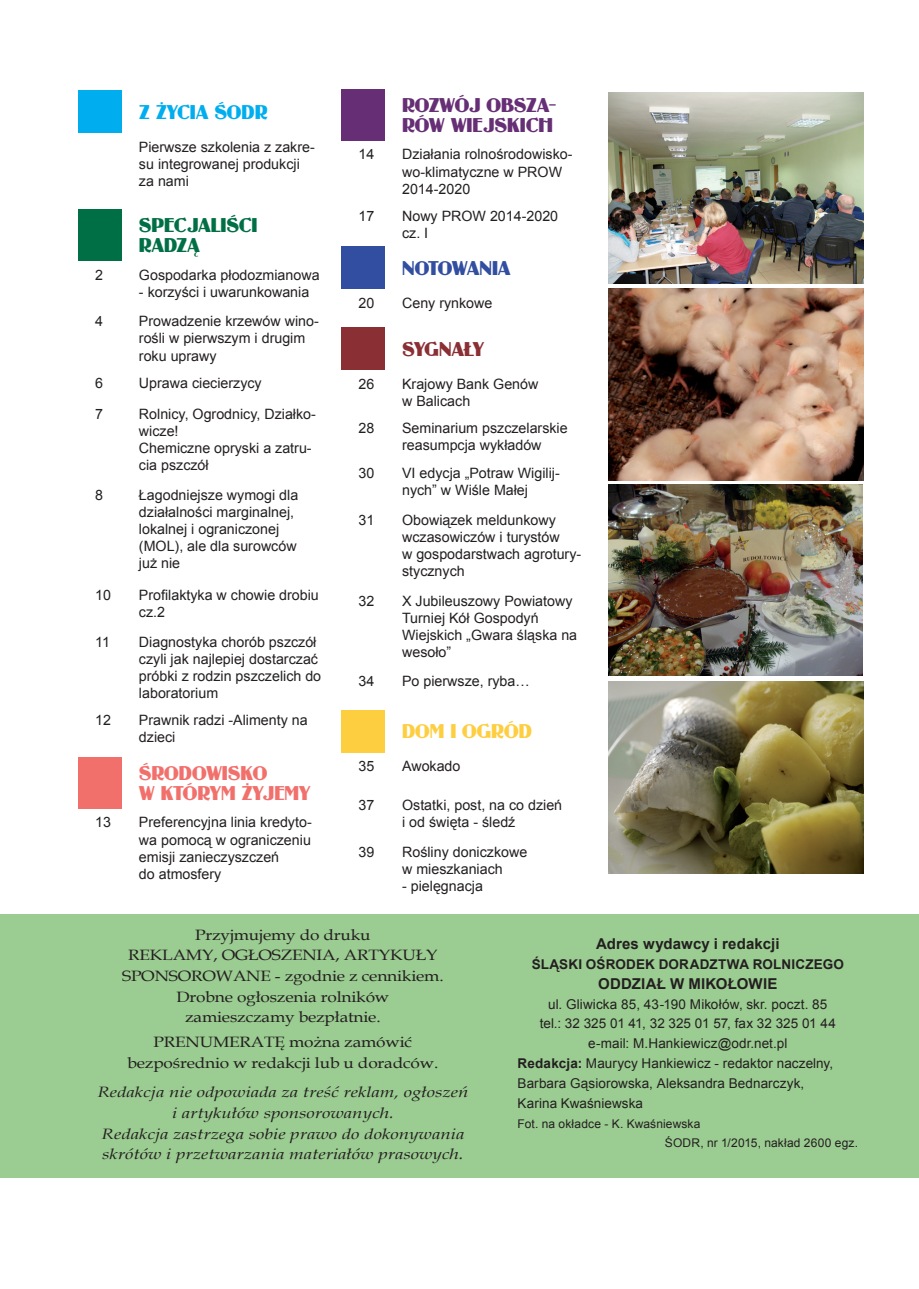
<style>
.page{position:relative;width:919px;height:1289px;background:#fff}
.page>*{position:absolute;margin:0;border:0;box-sizing:border-box;transform-origin:0 0}
.t1{font:16.5px/19.8px "Guanine";letter-spacing:-.015em;color:#662f75}
.t2{font:16.5px/19.8px "Guanine";letter-spacing:-.02em;color:#f2706c}
.t3{font:16.5px/19.8px "Guanine";letter-spacing:-.01em;color:#016f45}
.t4{font:16.5px "Guanine";letter-spacing:-.01em;color:#00aeef}
.t5{font:16.5px "Guanine";letter-spacing:-.035em;color:#324ea1}
.t6{font:16.5px "Guanine";color:#fece41}
.t7{font:16.5px "Guanine";letter-spacing:-.065em;color:#8a2f34}
.t8{font:15px/20.7px "Book Antiqua";letter-spacing:-.01em;color:#231f20;text-align:center;scale:1.15 1}
.t9{font:italic 15px/20.7px "Book Antiqua";color:#231f20;text-align:center;scale:1.25 1}
.t10{font:700 15px "Arial";letter-spacing:.01em;color:#231f20}
.t11{font:14.25px/17.1px "Arial";color:#231f20}
.t12{font:13.5px "Arial";letter-spacing:.005em;color:#231f20}
.t13{font:700 13.5px "Arial";letter-spacing:.01em;color:#231f20}
.t14{font:12px/19.8px "Arial";letter-spacing:.01em;color:#231f20}
.s1{font-weight:700}
</style>
<div class="page">
<div style="left:78px;top:90px;width:44px;height:43px;background:#00aeef"></div>
<div style="left:78px;top:209px;width:44px;height:52px;background:#016f45"></div>
<div style="left:78px;top:757px;width:44px;height:51px;background:#f2706c"></div>
<div style="left:341px;top:89px;width:44px;height:51px;background:#662f75"></div>
<div style="left:341px;top:247px;width:44px;height:42px;background:#324ea1"></div>
<div style="left:341px;top:327px;width:44px;height:43px;background:#8a2f34"></div>
<div style="left:341px;top:710px;width:44px;height:42px;background:#fece41"></div>
<div style="left:0;top:914px;width:918px;height:263px;background:#9bcc91"></div>
<img style="left:608px;top:681px;width:255px;height:192px">
<img style="left:608px;top:289px;width:255px;height:191px">
<img style="left:608px;top:485px;width:254px;height:190px">
<img style="left:608px;top:92px;width:255px;height:192px">
<p class="t1" style="left:402px;top:96px;width:156px">ROZWÓJ OBSZA-<br>RÓW WIEJSKICH</p>
<p class="t4" style="left:139px;top:101px;width:130px">Z ŻYCIA ŚODR</p>
<p class="t11" style="left:139px;top:138px;width:177px">Pierwsze szkolenia z zakre&shy;su integrowanej produkcji za nami</p>
<p class="t3" style="left:139px;top:216px;width:120px">SPECJALIŚCI<br>RADZĄ</p>
<p class="t11" style="left:358px;top:146px;width:17px">14</p>
<p class="t11" style="left:402px;top:146px;width:172px">Działania rolnośrodowisko&shy;wo-klimatyczne w PROW<br>2014-2020</p>
<p class="t11" style="left:358px;top:207px;width:17px">17</p>
<p class="t11" style="left:402px;top:207px;width:158px">Nowy PROW 2014-2020 cz. I</p>
<p class="t5" style="left:402px;top:257px;width:110px">NOTOWANIA</p>
<p class="t11" style="left:358px;top:294px;width:17px">20</p>
<p class="t11" style="left:402px;top:294px;width:92px">Ceny rynkowe</p>
<p class="t7" style="left:402px;top:338px;width:84px">SYGNAŁY</p>
<p class="t11" style="left:358px;top:375px;width:17px">26</p>
<p class="t11" style="left:402px;top:375px;width:138px">Krajowy Bank Genów w Balicach</p>
<p class="t11" style="left:358px;top:420px;width:17px">28</p>
<p class="t11" style="left:402px;top:420px;width:167px">Seminarium pszczelarskie reasumpcja wykładów</p>
<p class="t11" style="left:358px;top:464px;width:17px">30</p>
<p class="t11" style="left:402px;top:464px;width:159px">VI edycja „Potraw Wigilij&shy;nych” w Wiśle Małej</p>
<p class="t11" style="left:358px;top:511px;width:17px">31</p>
<p class="t11" style="left:402px;top:511px;width:181px">Obowiązek meldunkowy wczasowiczów i turystów<br>w gospodarstwach agrotury&shy;stycznych</p>
<p class="t11" style="left:358px;top:592px;width:17px">32</p>
<p class="t11" style="left:402px;top:592px;width:176px">X Jubileuszowy Powiatowy<br>Turniej Kół Gospodyń<br>Wiejskich „Gwara śląska na wesoło”</p>
<p class="t11" style="left:358px;top:673px;width:17px">34</p>
<p class="t11" style="left:402px;top:673px;width:129px">Po pierwsze, ryba…</p>
<p class="t6" style="left:402px;top:720px;width:15px">DOM</p>
<p class="t6" style="left:450px;top:720px;width:27px">I OGRÓD</p>
<p class="t11" style="left:358px;top:758px;width:17px">35</p>
<p class="t11" style="left:402px;top:758px;width:60px">Awokado</p>
<p class="t11" style="left:358px;top:796px;width:17px">37</p>
<p class="t11" style="left:402px;top:796px;width:161px">Ostatki, post, na co dzień i od święta - śledź</p>
<p class="t11" style="left:358px;top:843px;width:17px">39</p>
<p class="t11" style="left:402px;top:843px;width:127px">Rośliny doniczkowe w mieszkaniach</p>
<p class="t11" style="left:402px;top:877px;width:82px">- pielęgnacja</p>
<p class="t8" style="left:122px;top:923px;width:281px">Przyjmujemy do druku<br>REKLAMY, OGŁOSZENIA, ARTYKUŁY<br>SPONSOROWANE - zgodnie z cennikiem.<br>Drobne ogłoszenia rolników zamieszczamy bezpłatnie.</p>
<p class="t8" style="left:127px;top:1031px;width:272px">PRENUMERATĘ można zamówić bezpośrednio- w redakcji lub u doradców.</p>
<p class="t9" style="left:97px;top:1081px;width:298px">Redakcja nie odpowiada za treść reklam, ogłoszeń i artykułów sponsorowanych.<br>Redakcja zastrzega sobie prawo do dokonywania skrótów i przetwarzania materiałów prasowych.</p>
<p class="t11" style="left:95px;top:266px;width:9px">2</p>
<p class="t11" style="left:139px;top:266px;width:182px">Gospodarka płodozmianowa</p>
<p class="t11" style="left:139px;top:283px;width:172px">- korzyści i uwarunkowania</p>
<p class="t11" style="left:95px;top:313px;width:9px">4</p>
<p class="t11" style="left:139px;top:313px;width:181px">Prowadzenie krzewów wino&shy;rośli w pierwszym i drugim roku uprawy</p>
<p class="t11" style="left:95px;top:374px;width:9px">6</p>
<p class="t11" style="left:139px;top:374px;width:124px">Uprawa ciecierzycy</p>
<p class="t11" style="left:95px;top:405px;width:9px">7</p>
<p class="t11" style="left:139px;top:405px;width:178px">Rolnicy, Ogrodnicy, Działko&shy;wicze!<br>Chemiczne opryski a zatru&shy;cia pszczół</p>
<p class="t11" style="left:95px;top:486px;width:9px">8</p>
<p class="t11" style="left:139px;top:486px;width:161px">Łagodniejsze wymogi dla działalności marginalnej, lokalnej i ograniczonej (MOL), ale dla surowców już nie</p>
<p class="t11" style="left:95px;top:586px;width:17px">10</p>
<p class="t11" style="left:139px;top:586px;width:181px">Profilaktyka w chowie drobiu cz.2</p>
<p class="t11" style="left:95px;top:633px;width:16px">11</p>
<p class="t11" style="left:139px;top:633px;width:184px">Diagnostyka chorób pszczół czyli jak najlepiej dostarczać próbki z rodzin pszczelich do laboratorium</p>
<p class="t11" style="left:95px;top:711px;width:17px">12</p>
<p class="t11" style="left:139px;top:711px;width:170px">Prawnik radzi -Alimenty na dzieci</p>
<p class="t2" style="left:139px;top:764px;width:173px">ŚRODOWISKO<br>W KTÓRYM ŻYJEMY</p>
<p class="t11" style="left:95px;top:814px;width:17px">13</p>
<p class="t11" style="left:139px;top:814px;width:174px">Preferencyjna linia kredyto&shy;wa pomocą w ograniczeniu emisji zanieczyszczeń<br>do atmosfery</p>
<p class="t10" style="left:596px;top:934px;width:185px">Adres wydawcy i redakcji</p>
<p class="t13" style="left:531px;top:955px;width:314px">ŚLĄSKI OŚRODEK DORADZTWA ROLNICZEGO</p>
<p class="t10" style="left:598px;top:973px;width:181px">ODDZIAŁ W MIKOŁOWIE</p>
<p class="t12" style="left:548px;top:995px;width:281px">ul. Gliwicka 85, 43-190 Mikołów, skr. poczt. 85</p>
<p class="t12" style="left:539px;top:1014px;width:298px">tel.: 32 325 01 41, 32 325 01 57, fax 32 325 01 44</p>
<p class="t12" style="left:588px;top:1034px;width:201px">e-mail: M.Hankiewicz@odr.net.pl</p>
<p class="t12" style="left:517px;top:1054px;width:317px"><span class="s1">Redakcja:</span> Maurycy Hankiewicz - redaktor naczelny,</p>
<p class="t12" style="left:517px;top:1074px;width:288px">Barbara Gąsiorowska, Aleksandra Bednarczyk,</p>
<p class="t12" style="left:517px;top:1094px;width:127px">Karina Kwaśniewska</p>
<p class="t14" style="left:664px;top:1113px;width:195px;text-indent:-147px">Fot. na okładce - K. Kwaśniewska<br>ŚODR, nr 1/2015, nakład 2600 egz.</p>
</div>
